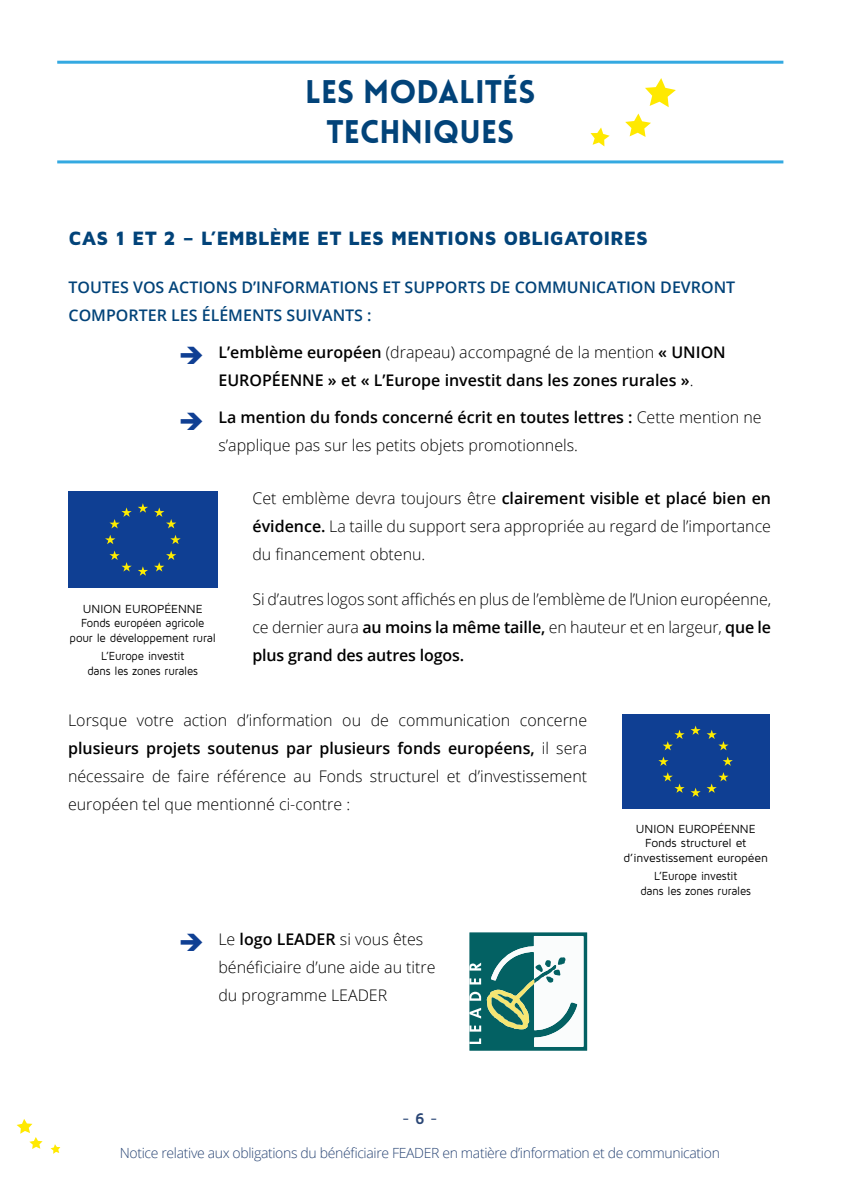
<style>
.page{position:relative;width:851px;height:1191px;background:#fff}
.page>*{position:absolute;margin:0;border:0;box-sizing:border-box;transform-origin:0 0}
.t1{font:900 32px/40px "Lovelo";color:#024379;text-align:center}
.t2{font:900 20px "Maven Pro";letter-spacing:-.005em;color:#024379}
.t3{font:300 16px/28px "Open Sans";color:#000;text-align:justify}
.t4{font:600 16px/28px "Open Sans";color:#000}
.t5{font:600 16px/28px "Open Sans";color:#024379}
.t6{font:16px "Maven Pro";color:#2a4675}
.t7{font:300 14px "Open Sans";letter-spacing:-.025em;color:#2a4675}
.t8{font:12.2px/14.6px "Maven Pro";letter-spacing:-.01em;color:#000;text-align:center}
.t9{font:12.2px/14.6px "Maven Pro";letter-spacing:-.01em;color:#000;text-align:center;scale:.93 1}
.s1{font-weight:300}
.s2{font-weight:600}
.s3{color:#0f3f93}
.s4{font-weight:700}
</style>
<div class="page">
<svg style="left:51px;top:1144px;width:9px;height:9px"></svg>
<svg style="left:17px;top:1119px;width:26px;height:30px"></svg>
<hr style="left:57px;top:61px;width:726px;height:3px;background:#34a9e1">
<hr style="left:57px;top:160px;width:726px;height:3px;background:#34a9e1">
<svg style="left:645px;top:78px;width:30px;height:29px"></svg>
<svg style="left:590px;top:127px;width:19px;height:19px"></svg>
<svg style="left:625px;top:113px;width:26px;height:24px"></svg>
<div style="left:68px;top:492px;width:149px;height:96px;background:#0f3f93"></div>
<svg style="left:138px;top:503px;width:10px;height:9px"></svg>
<svg style="left:109px;top:507px;width:23px;height:21px"></svg>
<svg style="left:105px;top:535px;width:10px;height:9px"></svg>
<svg style="left:109px;top:550px;width:23px;height:21px"></svg>
<svg style="left:138px;top:566px;width:10px;height:10px"></svg>
<svg style="left:154px;top:550px;width:22px;height:21px"></svg>
<svg style="left:170px;top:535px;width:11px;height:9px"></svg>
<svg style="left:154px;top:507px;width:22px;height:21px"></svg>
<div style="left:622px;top:714px;width:147px;height:95px;background:#0f3f93"></div>
<svg style="left:690px;top:725px;width:10px;height:10px"></svg>
<svg style="left:663px;top:730px;width:21px;height:20px"></svg>
<svg style="left:658px;top:756px;width:10px;height:10px"></svg>
<svg style="left:663px;top:772px;width:21px;height:21px"></svg>
<svg style="left:690px;top:788px;width:10px;height:9px"></svg>
<svg style="left:706px;top:772px;width:22px;height:21px"></svg>
<svg style="left:723px;top:756px;width:9px;height:10px"></svg>
<svg style="left:707px;top:730px;width:21px;height:20px"></svg>
<svg style="left:469px;top:932px;width:118px;height:118px"></svg>
<h1 class="t1" style="left:305px;top:73px;width:231px">LES MODALITÉS<br>TECHNIQUES</h1>
<p class="t2" style="left:69px;top:225px;width:581px">CAS 1 ET 2 – L’EMBLÈME ET LES MENTIONS OBLIGATOIRES</p>
<p class="t5" style="left:69px;top:273px;width:668px">TOUTES VOS ACTIONS D’INFORMATIONS ET SUPPORTS DE COMMUNICATION DEVRONT<br>COMPORTER LES ÉLÉMENTS SUIVANTS :</p>
<p class="t4" style="left:218px;top:338px;width:509px">L’emblème européen <span class="s1">(drapeau) accompagné de la mention</span> « UNION<br>EUROPÉENNE » et « L’Europe investit dans les zones rurales »<span class="s1">.</span></p>
<p class="t3" style="left:218px;top:403px;width:544px"><span class="s2">La mention du fonds concerné écrit en toutes lettres :</span> Cette mention ne s’applique pas sur les petits objets promotionnels.</p>
<p class="t3" style="left:252px;top:484px;width:520px">Cet emblème devra toujours être <span class="s2">clairement visible et placé bien en évidence.</span> La taille du support sera appropriée au regard de l’importance du financement obtenu.</p>
<p class="t3" style="left:252px;top:585px;width:520px">Si d’autres logos sont affichés en plus de l’emblème de l’Union européenne, ce dernier aura <span class="s2">au moins la même taille,</span> en hauteur et en largeur, <span class="s2">que le plus grand des autres logos.</span></p>
<p class="t8" style="left:70px;top:601px;width:148px">UNION EUROPÉENNE<br>Fonds européen agricole pour le développement rural</p>
<p class="t9" style="left:87px;top:648px;width:120px">L’Europe investit<br>dans les zones rurales</p>
<p class="t3" style="left:68px;top:706px;width:520px">Lorsque votre action d’information ou de communication concerne <span class="s2">plusieurs projets soutenus par plusieurs fonds européens,</span> il sera nécessaire de faire référence au Fonds structurel et d’investissement européen tel que mentionné ci-contre :</p>
<p class="t3" style="left:218px;top:924px;width:219px;text-align:left;text-indent:-40px"><span class="s3">➔</span> Le <span class="s2">logo LEADER</span> si vous êtes bénéficiaire d’une aide au titre du programme LEADER</p>
<p class="t8" style="left:623px;top:821px;width:146px">UNION EUROPÉENNE<br>Fonds structurel et d’investissement européen</p>
<p class="t9" style="left:640px;top:868px;width:120px">L’Europe investit<br>dans les zones rurales</p>
<p class="t6" style="left:402px;top:1108px;width:37px">-<span class="s4">6</span>-</p>
<p class="t7" style="left:120px;top:1142px;width:601px">Notice relative aux obligations du bénéficiaire FEADER en matière d’information et de communication</p>
</div>
